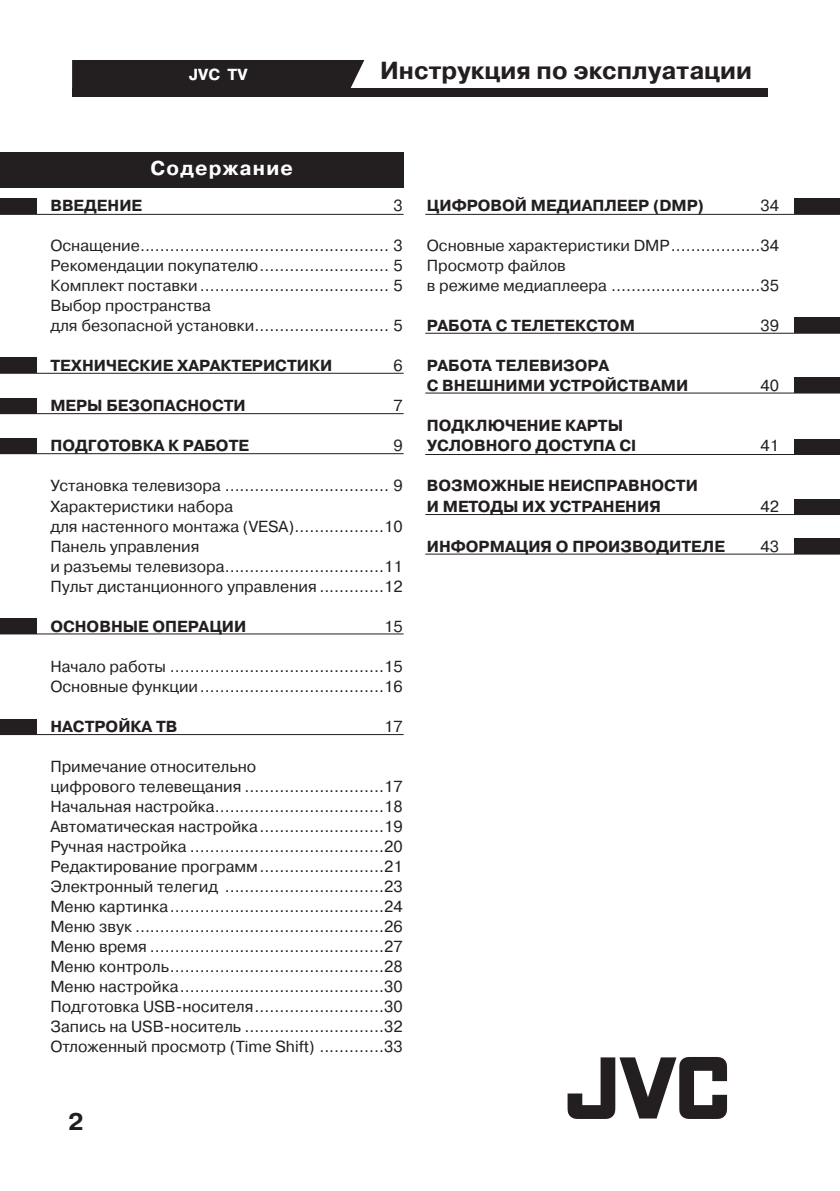
<style>
.page{position:relative;width:840px;height:1191px;background:#fff}
.page>*{position:absolute;margin:0;border:0;box-sizing:border-box;transform-origin:0 0}
.t1{font:700 24.6px "Pragmatica C";color:#231f20}
.t2{font:700 24px "Pragmatica C";color:#231f20}
.Text{font:700 20px "Pragmatica C";letter-spacing:.06em;color:#fff}
.Spisok{font:16px "Pragmatica C";color:#231f20}
.Spisok-2{font:700 16px "Pragmatica C";color:#231f20}
.Text-2{font:700 16px "Pragmatica C";color:#fff}
</style>
<div class="page">
<div style="left:72px;top:88px;width:695px;height:8px;background:#231f20"></div>
<div style="left:72px;top:60px;width:292px;height:28px;background:#231f20"></div>
<hr style="left:0;top:214px;width:403px;height:1px;background:#231f20">
<hr style="left:0;top:373px;width:403px;height:1px;background:#231f20">
<hr style="left:0;top:413px;width:403px;height:1px;background:#231f20">
<hr style="left:0;top:453px;width:403px;height:1px;background:#231f20">
<hr style="left:0;top:633px;width:403px;height:1px;background:#231f20">
<hr style="left:0;top:734px;width:403px;height:1px;background:#231f20">
<hr style="left:425px;top:214px;width:414px;height:1px;background:#231f20">
<hr style="left:425px;top:333px;width:414px;height:1px;background:#231f20">
<hr style="left:425px;top:392px;width:414px;height:1px;background:#231f20">
<hr style="left:425px;top:454px;width:414px;height:1px;background:#231f20">
<hr style="left:425px;top:514px;width:414px;height:1px;background:#231f20">
<hr style="left:425px;top:553px;width:414px;height:1px;background:#231f20">
<div style="left:0;top:152px;width:403px;height:36px;background:#231f20"></div>
<div style="left:0;top:199px;width:37px;height:15px;background:#231f20"></div>
<div style="left:0;top:358px;width:37px;height:15px;background:#231f20"></div>
<div style="left:0;top:398px;width:37px;height:15px;background:#231f20"></div>
<div style="left:0;top:438px;width:37px;height:15px;background:#231f20"></div>
<div style="left:0;top:618px;width:37px;height:15px;background:#231f20"></div>
<div style="left:0;top:719px;width:37px;height:15px;background:#231f20"></div>
<div style="left:794px;top:199px;width:45px;height:15px;background:#231f20"></div>
<div style="left:794px;top:318px;width:45px;height:15px;background:#231f20"></div>
<div style="left:794px;top:377px;width:45px;height:16px;background:#231f20"></div>
<div style="left:794px;top:439px;width:45px;height:15px;background:#231f20"></div>
<div style="left:794px;top:499px;width:45px;height:15px;background:#231f20"></div>
<div style="left:794px;top:538px;width:45px;height:16px;background:#231f20"></div>
<svg style="left:567px;top:1057px;width:159px;height:62px"></svg>
<p class="Text-2" style="left:189px;top:66px;width:60px">JVC TV</p>
<p class="Text" style="left:150px;top:157px;width:144px">Cодержание</p>
<h1 class="t1" style="left:380px;top:57px;width:373px">Инструкция по эксплуатации</h1>
<p class="Spisok-2" style="left:50px;top:197px;width:93px">ВВЕДЕНИЕ</p>
<p class="Spisok" style="left:393px;top:197px;width:11px">3</p>
<p class="Spisok" style="left:50px;top:237px;width:354px">Оснащение.................................................. 3</p>
<p class="Spisok" style="left:50px;top:257px;width:354px">Рекомендации покупателю.......................... 5</p>
<p class="Spisok" style="left:50px;top:277px;width:354px">Комплект поставки...................................... 5</p>
<p class="Spisok" style="left:50px;top:297px;width:162px">Выбор пространства</p>
<p class="Spisok" style="left:50px;top:317px;width:354px">для безопасной установки........................... 5</p>
<p class="Spisok-2" style="left:50px;top:357px;width:283px">ТЕХНИЧЕСКИЕ ХАРАКТЕРИСТИКИ</p>
<p class="Spisok" style="left:393px;top:357px;width:11px">6</p>
<p class="Spisok-2" style="left:50px;top:397px;width:197px">МЕРЫ БЕЗОПАСНОСТИ</p>
<p class="Spisok" style="left:393px;top:397px;width:11px">7</p>
<p class="Spisok-2" style="left:50px;top:437px;width:200px">ПОДГОТОВКА К РАБОТЕ</p>
<p class="Spisok" style="left:393px;top:437px;width:11px">9</p>
<p class="Spisok" style="left:50px;top:477px;width:354px">Установка телевизора ................................. 9</p>
<p class="Spisok" style="left:50px;top:497px;width:184px">Характеристики набора</p>
<p class="Spisok" style="left:50px;top:517px;width:354px">для настенного монтажа (VESA)..................10</p>
<p class="Spisok" style="left:50px;top:537px;width:150px">Панель управления</p>
<p class="Spisok" style="left:50px;top:557px;width:354px">и разъемы телевизора................................11</p>
<p class="Spisok" style="left:50px;top:577px;width:354px">Пульт дистанционного управления .............12</p>
<p class="Spisok-2" style="left:50px;top:617px;width:197px">ОСНОВНЫЕ ОПЕРАЦИИ</p>
<p class="Spisok" style="left:384px;top:617px;width:20px">15</p>
<p class="Spisok" style="left:50px;top:657px;width:354px">Начало работы ...........................................15</p>
<p class="Spisok" style="left:50px;top:677px;width:354px">Основные функции.....................................16</p>
<p class="Spisok-2" style="left:50px;top:717px;width:129px">НАСТРОЙКА ТВ</p>
<p class="Spisok" style="left:384px;top:717px;width:20px">17</p>
<p class="Spisok" style="left:50px;top:757px;width:207px">Примечание относительно</p>
<p class="Spisok" style="left:50px;top:777px;width:354px">цифрового телевещания ............................17</p>
<p class="Spisok" style="left:50px;top:797px;width:354px">Начальная настройка..................................18</p>
<p class="Spisok" style="left:50px;top:817px;width:354px">Автоматическая настройка.........................19</p>
<p class="Spisok" style="left:50px;top:837px;width:354px">Ручная настройка .......................................20</p>
<p class="Spisok" style="left:50px;top:857px;width:354px">Редактирование программ.........................21</p>
<p class="Spisok" style="left:50px;top:877px;width:354px">Электронный телегид ................................23</p>
<p class="Spisok" style="left:50px;top:897px;width:354px">Меню картинка...........................................24</p>
<p class="Spisok" style="left:50px;top:917px;width:354px">Меню звук ..................................................26</p>
<p class="Spisok" style="left:50px;top:937px;width:354px">Меню время ...............................................27</p>
<p class="Spisok" style="left:50px;top:957px;width:354px">Меню контроль...........................................28</p>
<p class="Spisok" style="left:50px;top:977px;width:354px">Меню настройка.........................................30</p>
<p class="Spisok" style="left:50px;top:997px;width:354px">Подготовка USB-носителя..........................30</p>
<p class="Spisok" style="left:50px;top:1017px;width:354px">Запись на USB-носитель ............................32</p>
<p class="Spisok" style="left:50px;top:1037px;width:354px">Отложенный просмотр (Time Shift) .............33</p>
<p class="t2" style="left:68px;top:1108px;width:17px">2</p>
<p class="Spisok-2" style="left:426px;top:197px;width:279px">ЦИФРОВОЙ МЕДИАПЛЕЕР (DMP)</p>
<p class="Spisok" style="left:760px;top:197px;width:20px">34</p>
<p class="Spisok" style="left:426px;top:237px;width:354px">Основные характеристики DMP..................34</p>
<p class="Spisok" style="left:426px;top:257px;width:140px">Просмотр файлов</p>
<p class="Spisok" style="left:426px;top:277px;width:354px">в режиме медиаплеера ..............................35</p>
<p class="Spisok-2" style="left:426px;top:317px;width:209px">РАБОТА С ТЕЛЕТЕКСТОМ</p>
<p class="Spisok" style="left:760px;top:317px;width:20px">39</p>
<p class="Spisok-2" style="left:426px;top:357px;width:184px">РАБОТА ТЕЛЕВИЗОРА</p>
<p class="Spisok-2" style="left:426px;top:377px;width:263px">С ВНЕШНИМИ УСТРОЙСТВАМИ</p>
<p class="Spisok" style="left:760px;top:377px;width:20px">40</p>
<p class="Spisok-2" style="left:426px;top:417px;width:198px">ПОДКЛЮЧЕНИЕ КАРТЫ</p>
<p class="Spisok-2" style="left:426px;top:437px;width:211px">УСЛОВНОГО ДОСТУПА CI</p>
<p class="Spisok" style="left:760px;top:437px;width:20px">41</p>
<p class="Spisok-2" style="left:426px;top:477px;width:272px">ВОЗМОЖНЫЕ НЕИСПРАВНОСТИ</p>
<p class="Spisok-2" style="left:426px;top:497px;width:235px">И МЕТОДЫ ИХ УСТРАНЕНИЯ</p>
<p class="Spisok" style="left:760px;top:497px;width:20px">42</p>
<p class="Spisok-2" style="left:426px;top:537px;width:299px">ИНФОРМАЦИЯ О ПРОИЗВОДИТЕЛЕ</p>
<p class="Spisok" style="left:760px;top:537px;width:20px">43</p>
</div>
